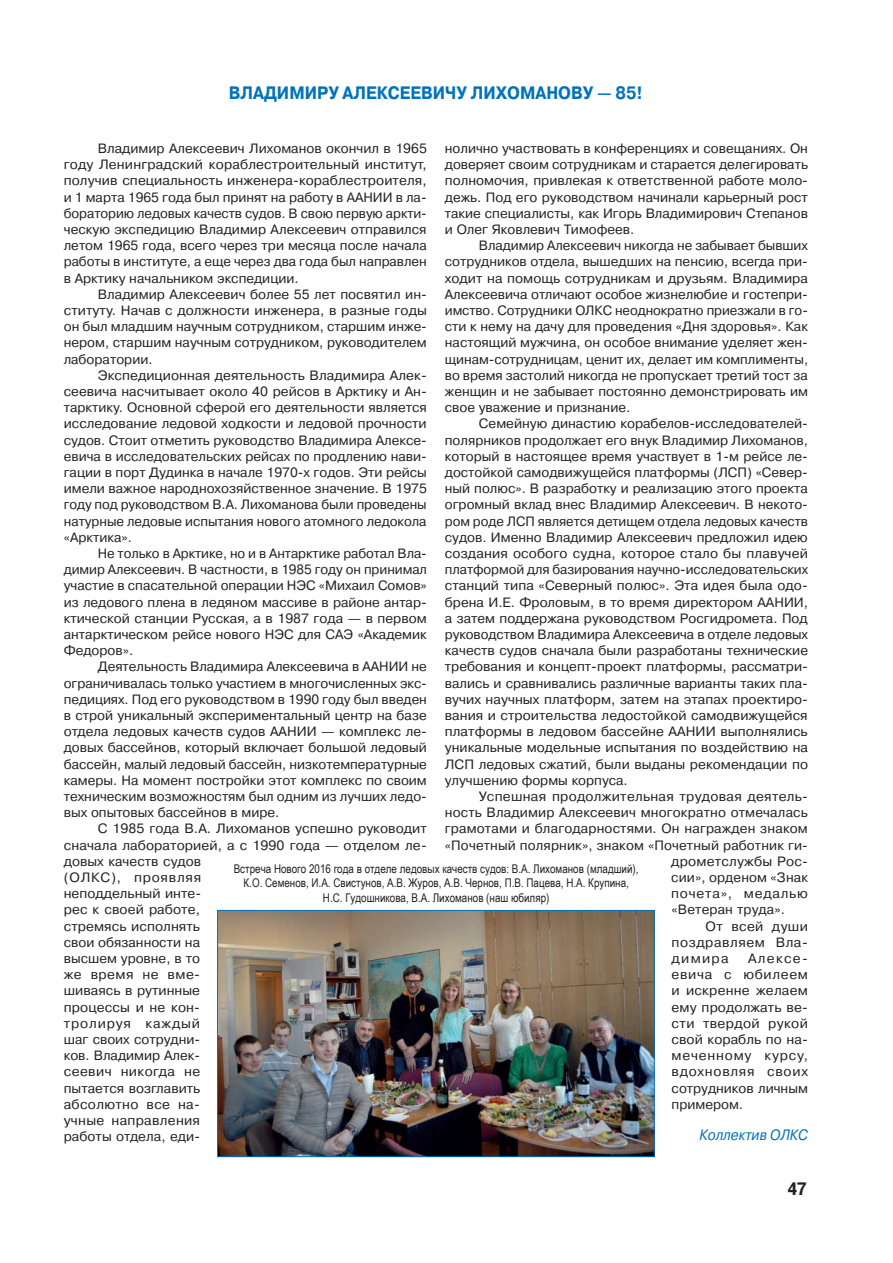
<style>
.page{position:relative;width:893px;height:1263px;background:#fff}
.page>*{position:absolute;margin:0;border:0;box-sizing:border-box;transform-origin:0 0}
.Заголовок_12_Прописн{font:700 18px "Pragmatica C";color:#0072bc;scale:.9 1}
.t1{font:700 18px "Pragmatica Cond C";color:#231f20}
.Автор{font:italic 15px "Pragmatica C";color:#0072bc;scale:.9 1}
.Основной_текст{font:13.5px/16.2px "Pragmatica C";letter-spacing:.005em;color:#231f20;text-align:justify}
.Основной_текст-2{font:13.5px "Pragmatica C";letter-spacing:.055em;color:#231f20}
.Подрисуночная{font:12px/14.4px "Arial Narrow";color:#231f20;text-align:center}
</style>
<div class="page">
<img style="left:219px;top:912px;width:434px;height:243px">
<div style="left:217px;top:910px;width:438px;height:247px;border:1px solid #0072bc"></div>
<p class="Заголовок_12_Прописн" style="left:229px;top:83px;width:462px">ВЛАДИМИРУ АЛЕКСЕЕВИЧУ ЛИХОМАНОВУ — 85!</p>
<p class="Основной_текст" style="left:64px;top:140px;width:365px;text-indent:34px">Владимир Алексеевич Лихоманов окончил в 1965 году Ленинградский кораблестроительный институт, получив специальность инженера-кораблестроителя, и 1 марта 1965 года был принят на работу в ААНИИ в ла&shy;бораторию ледовых качеств судов. В свою первую аркти&shy;ческую экспедицию Владимир Алексеевич отправился летом 1965 года, всего через три месяца после начала работы в институте, а еще через два года был направлен в Арктику начальником экспедиции.</p>
<p class="Основной_текст" style="left:64px;top:286px;width:365px;text-indent:34px">Владимир Алексеевич более 55 лет посвятил ин&shy;ституту. Начав с должности инженера, в разные годы он был младшим научным сотрудником, старшим инже&shy;нером, старшим научным сотрудником, руководителем лаборатории.</p>
<p class="Основной_текст" style="left:64px;top:367px;width:365px;text-indent:34px">Экспедиционная деятельность Владимира Алек&shy;сеевича насчитывает около 40 рейсов в Арктику и Ан&shy;тарктику. Основной сферой его деятельности является исследование ледовой ходкости и ледовой прочности судов. Стоит отметить руководство Владимира Алексе&shy;евича в исследовательских рейсах по продлению нави&shy;гации в порт Дудинка в начале 1970-х годов. Эти рейсы имели важное народнохозяйственное значение. В 1975 году под руководством В.А. Лихоманова были проведены натурные ледовые испытания нового атомного ледокола «Арктика».</p>
<p class="Основной_текст" style="left:64px;top:545px;width:365px;text-indent:34px">Не только в Арктике, но и в Антарктике работал Вла&shy;димир Алексеевич. В частности, в 1985 году он принимал участие в спасательной операции НЭС «Михаил Сомов» из ледового плена в ледяном массиве в районе антар&shy;ктической станции Русская, а в 1987 года — в первом антарктическом рейсе нового НЭС для САЭ «Академик Федоров».</p>
<p class="Основной_текст" style="left:64px;top:659px;width:365px;text-indent:34px">Деятельность Владимира Алексеевича в ААНИИ не ограничивалась только участием в многочисленных экс&shy;педициях. Под его руководством в 1990 году был введен в строй уникальный экспериментальный центр на базе отдела ледовых качеств судов ААНИИ — комплекс ле&shy;довых бассейнов, который включает большой ледовый бассейн, малый ледовый бассейн, низкотемпературные камеры. На момент постройки этот комплекс по своим техническим возможностям был одним из лучших ледо&shy;вых опытовых бассейнов в мире.</p>
<p class="Основной_текст" style="left:64px;top:821px;width:365px;text-align:left;text-indent:34px">С 1985 года В.А. Лихоманов успешно руководит сначала лабораторией, а с 1990 года — отделом ле&shy;довых качеств судов<br>(ОЛКС), проявляя<br>неподдельный инте-<br>рес к своей работе,<br>стремясь исполнять<br>свои обязанности на<br>высшем уровне, в то<br>же время не вме-<br>шиваясь в рутинные<br>процессы и не кон-<br>тролируя каждый<br>шаг своих сотрудни-<br>ков. Владимир Алек-<br>сеевич никогда не<br>пытается возглавить<br>абсолютно все на-<br>учные направления<br>работы отдела, еди-</p>
<p class="Основной_текст" style="left:445px;top:140px;width:365px">нолично участвовать в конференциях и совещаниях. Он доверяет своим сотрудникам и старается делегировать полномочия, привлекая к ответственной работе моло&shy;дежь. Под его руководством начинали карьерный рост такие специалисты, как Игорь Владимирович Степанов и Олег Яковлевич Тимофеев.</p>
<p class="Основной_текст" style="left:445px;top:237px;width:365px;text-indent:34px">Владимир Алексеевич никогда не забывает бывших сотрудников отдела, вышедших на пенсию, всегда при&shy;ходит на помощь сотрудникам и друзьям. Владимира Алексеевича отличают особое жизнелюбие и гостепри&shy;имство. Сотрудники ОЛКС неоднократно приезжали в го&shy;сти к нему на дачу для проведения «Дня здоровья». Как настоящий мужчина, он особое внимание уделяет жен&shy;щинам-сотрудницам, ценит их, делает им комплименты, во время застолий никогда не пропускает третий тост за женщин и не забывает постоянно демонстрировать им свое уважение и признание.</p>
<p class="Основной_текст" style="left:445px;top:416px;width:365px;text-indent:34px">Семейную династию корабелов-исследователей&shy;полярников продолжает его внук Владимир Лихоманов, который в настоящее время участвует в 1-м рейсе ле&shy;достойкой самодвижущейся платформы (ЛСП) «Север&shy;ный полюс». В разработку и реализацию этого проекта огромный вклад внес Владимир Алексеевич. В некото&shy;ром роде ЛСП является детищем отдела ледовых качеств судов. Именно Владимир Алексеевич предложил идею создания особого судна, которое стало бы плавучей платформой для базирования научно-исследовательских станций типа «Северный полюс». Эта идея была одо&shy;брена И.Е. Фроловым, в то время директором ААНИИ, а затем поддержана руководством Росгидромета. Под руководством Владимира Алексеевича в отделе ледовых качеств судов сначала были разработаны технические требования и концепт-проект платформы, рассматри&shy;вались и сравнивались различные варианты таких пла&shy;вучих научных платформ, затем на этапах проектиро&shy;вания и строительства ледостойкой самодвижущейся платформы в ледовом бассейне ААНИИ выполнялись уникальные модельные испытания по воздействию на ЛСП ледовых сжатий, были выданы рекомендации по улучшению формы корпуса.</p>
<p class="Основной_текст" style="left:479px;top:788px;width:331px">Успешная продолжительная трудовая деятель-</p>
<p class="Основной_текст" style="left:445px;top:804px;width:364px">ность Владимир Алексеевич многократно отмечалась</p>
<p class="Основной_текст" style="left:445px;top:821px;width:364px">грамотами и благодарностями. Он награжден знаком</p>
<p class="Основной_текст" style="left:445px;top:837px;width:365px">«Почетный полярник», знаком «Почетный работник ги-</p>
<p class="Основной_текст" style="left:671px;top:853px;width:138px">дрометслужбы Рос-</p>
<p class="Основной_текст" style="left:671px;top:869px;width:138px">сии», орденом «Знак</p>
<p class="Основной_текст-2" style="left:671px;top:886px;width:138px">почета», медалью</p>
<p class="Основной_текст" style="left:672px;top:902px;width:115px">«Ветеран труда».</p>
<p class="Основной_текст" style="left:672px;top:918px;width:138px;text-indent:34px">От всей души поздравляем Вла&shy;димира</p>
<p class="Подрисуночная" style="left:234px;top:861px;width:406px">Встреча Нового 2016 года в отделе ледовых качеств судов: В.А. Лихоманов (младший),<br>К.О. Семенов, И.А. Свистунов, А.В. Журов, А.В. Чернов, П.В. Пацева, Н.А. Крупина,<br>Н.С. Гудошникова, В.А. Лихоманов (наш юбиляр)</p>
<p class="Основной_текст" style="left:672px;top:950px;width:138px;text-indent:76px">Алексе&shy;евича с юбилеем и искренне желаем ему продолжать ве&shy;сти твердой рукой свой корабль по на&shy;меченному курсу, вдохновляя своих сотрудников личным примером.</p>
<p class="Автор" style="left:699px;top:1126px;width:122px">Коллектив ОЛКС</p>
<h1 class="t1" style="left:788px;top:1178px;width:20px">47</h1>
</div>
